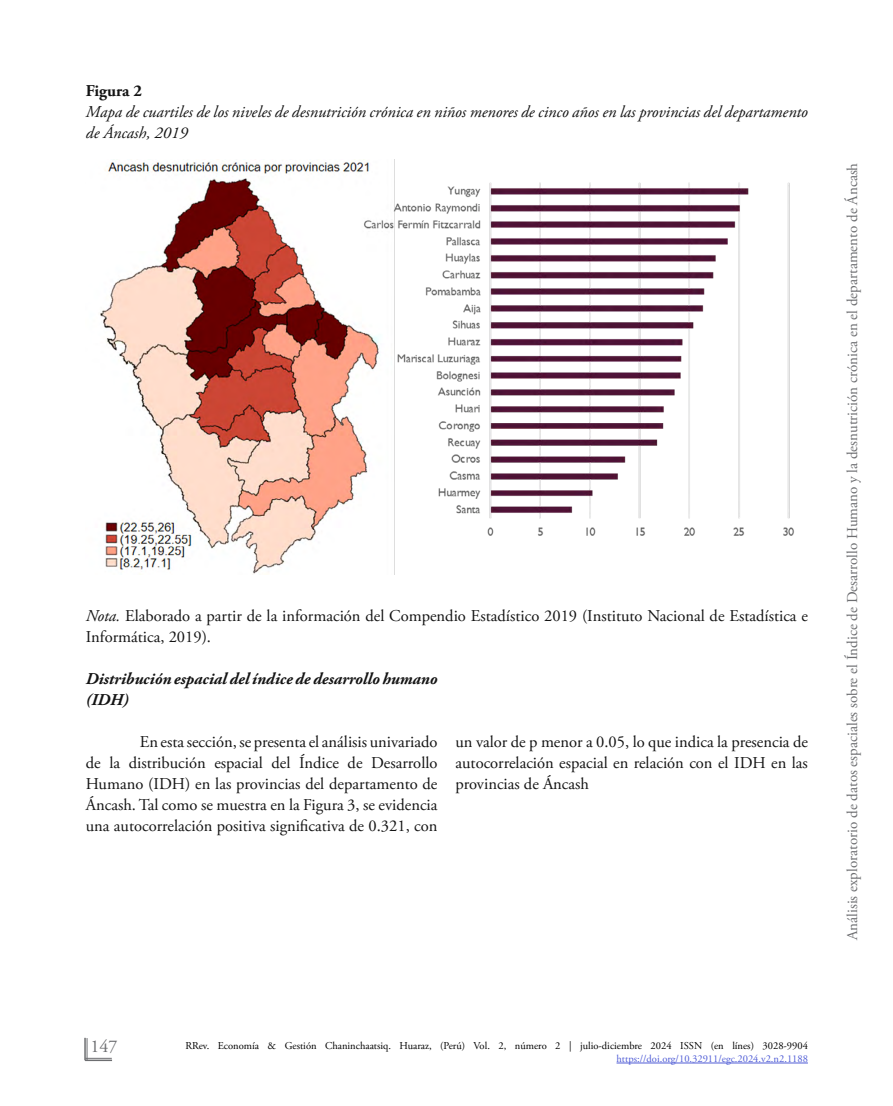
<style>
.page{position:relative;width:893px;height:1106px;background:#fff}
.page>*{position:absolute;margin:0;border:0;box-sizing:border-box;transform-origin:0 0}
.t1{font:18px "Adobe Garamond Pro";color:#6d6e71}
.Párrafo{font:16.5px/21px "Adobe Garamond Pro";color:#141414;text-align:justify}
.t2{font:italic 16.5px/21px "Adobe Garamond Pro";color:#141414}
.t3{font:italic 700 16.5px/21px "Adobe Garamond Pro";color:#141414}
.t4{font:700 16.5px "Adobe Garamond Pro";color:#141414}
.t5{font:15px "Adobe Garamond Pro";color:#6d6e71}
.t6{font:10.5px "Adobe Garamond Pro";color:#000}
.t7{font:10.5px "Adobe Garamond Pro";color:#4f5cd6}
.s1{font-style:italic}
</style>
<div class="page">
<hr style="left:84px;top:1038px;width:2px;height:21px;background:#6d6e71">
<svg style="left:86px;top:1038px;width:25px;height:21px"></svg>
<hr style="left:86px;top:1059px;width:25px;height:2px;background:#6d6e71">
<hr style="left:616px;top:1062px;width:192px;height:1px;background:#4f5cd6">
<img style="left:100px;top:159px;width:694px;height:416px">
<p class="t4" style="left:86px;top:81px;width:58px">Figura 2</p>
<p class="t2" style="left:86px;top:102px;width:724px">Mapa de cuartiles de los niveles de desnutrición crónica en niños menores de cinco años en las provincias del departamento de Áncash, 2019</p>
<p class="Párrafo" style="left:86px;top:606px;width:724px"><span class="s1">Nota.</span> Elaborado a partir de la información del Compendio Estadístico 2019 (Instituto Nacional de Estadística e<br>Informática, 2019).</p>
<p class="t3" style="left:86px;top:669px;width:353px">Distribución espacial del índice de desarrollo humano (IDH)</p>
<p class="Párrafo" style="left:86px;top:732px;width:353px;text-indent:54px">En esta sección, se presenta el análisis univariado de la distribución espacial del Índice de Desarrollo Humano (IDH) en las provincias del departamento de Áncash. Tal como se muestra en la Figura 3, se evidencia una autocorrelación positiva significativa de 0.321, con</p>
<p class="Párrafo" style="left:455px;top:732px;width:354px">un valor de p menor a 0.05, lo que indica la presencia de autocorrelación espacial en relación con el IDH en las provincias de Áncash</p>
<p class="t5" style="left:843px;top:940px;width:778px;rotate:-90deg">Análisis exploratorio de datos espaciales sobre el Índice de Desarrollo Humano y la desnutrición crónica en el departamento de Áncash</p>
<p class="t1" style="left:90px;top:1035px;width:28px">147</p>
<p class="t6" style="left:185px;top:1039px;width:624px">RRev. Economía &amp; Gestión Chaninchaatsiq. Huaraz, (Perú) Vol. 2, número 2 | julio-diciembre 2024 ISSN (en línes) 3028-9904</p>
<p class="t7" style="left:616px;top:1052px;width:193px">https://doi.org/10.32911/egc.2024.v2.n2.1188</p>
</div>
